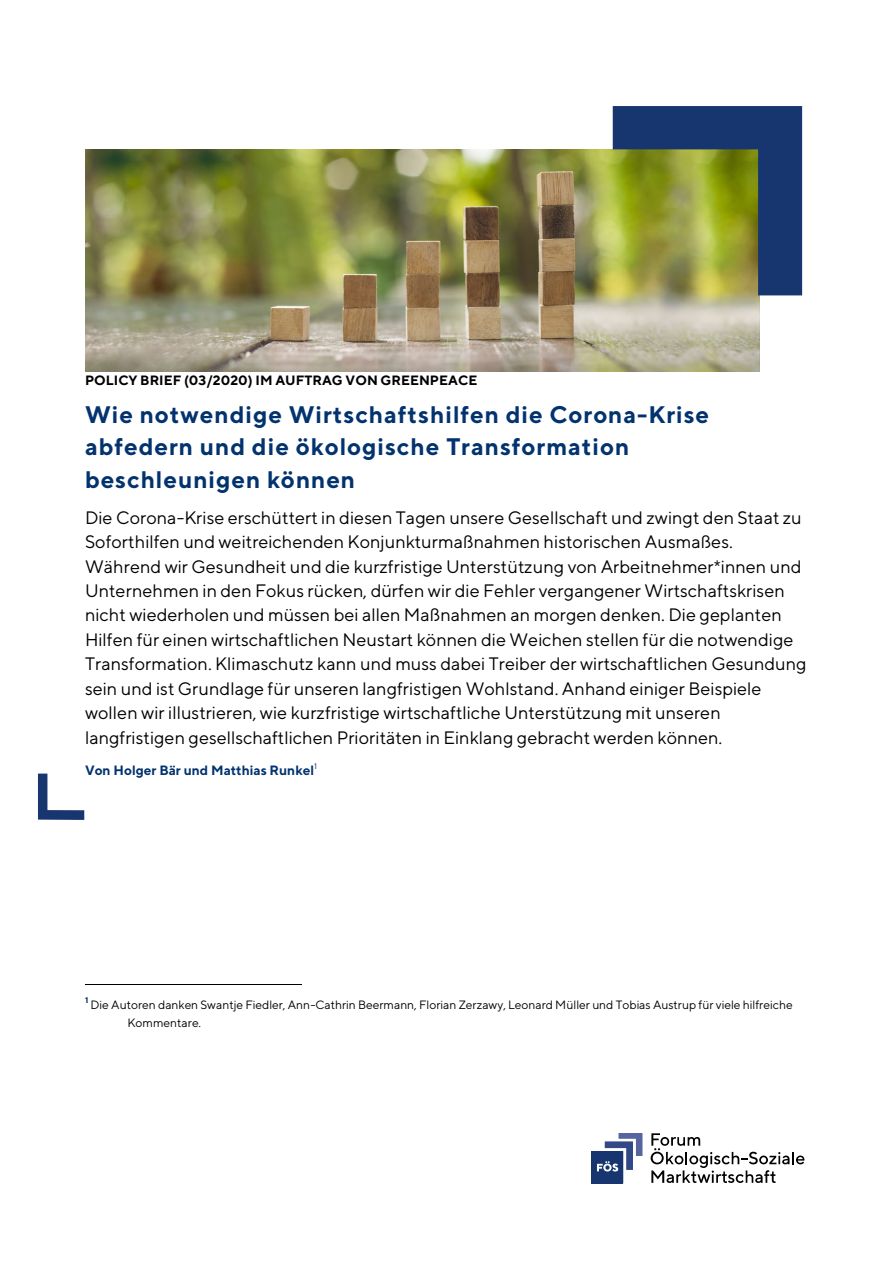
<style>
.page{position:relative;width:893px;height:1264px;background:#fff}
.page>*{position:absolute;margin:0;border:0;box-sizing:border-box;transform-origin:0 0}
.t1{font:700 24px/32.5px "TT Norms";letter-spacing:.04em;color:#03336f}
.t2{font:18px/24.5px "TT Norms";color:#000}
.t3{font:700 13.5px "TT Norms";color:#000}
.t4{font:700 13.5px "TT Norms";color:#03336f}
.t5{font:12px/18px "TT Norms";color:#000}
.t6{font:700 8.25px "TT Norms";color:#03336f}
</style>
<div class="page">
<svg style="left:650px;top:1133px;width:154px;height:49px"></svg>
<svg style="left:591px;top:1133px;width:51px;height:49px"></svg>
<hr style="left:85px;top:984px;width:216px;height:1px;background:#000">
<img style="left:85px;top:149px;width:674px;height:222px">
<svg style="left:612px;top:106px;width:190px;height:189px"></svg>
<svg style="left:38px;top:773px;width:46px;height:46px"></svg>
<p class="t3" style="left:85px;top:372px;width:394px">POLICY BRIEF (03/2020) IM AUFTRAG VON GREENPEACE</p>
<p class="t1" style="left:85px;top:397px;width:625px">Wie notwendige Wirtschaftshilfen die Corona-Krise abfedern und die ökologische Transformation beschleunigen können</p>
<p class="t2" style="left:85px;top:504px;width:723px">Die Corona-Krise erschüttert in diesen Tagen unsere Gesellschaft und zwingt den Staat zu Soforthilfen und weitreichenden Konjunkturmaßnahmen historischen Ausmaßes.<br>Während wir Gesundheit und die kurzfristige Unterstützung von Arbeitnehmer*innen und Unternehmen in den Fokus rücken, dürfen wir die Fehler vergangener Wirtschaftskrisen nicht wiederholen und müssen bei allen Maßnahmen an morgen denken. Die geplanten Hilfen für einen wirtschaftlichen Neustart können die Weichen stellen für die notwendige Transformation. Klimaschutz kann und muss dabei Treiber der wirtschaftlichen Gesundung sein und ist Grundlage für unseren langfristigen Wohlstand. Anhand einiger Beispiele wollen wir illustrieren, wie kurzfristige wirtschaftliche Unterstützung mit unseren langfristigen gesellschaftlichen Prioritäten in Einklang gebracht werden können.</p>
<p class="t4" style="left:85px;top:761px;width:234px">Von Holger Bär und Matthias Runkel<sup>1</sup></p>
<p class="t6" style="left:85px;top:994px;width:5px">1</p>
<p class="t5" style="left:127px;top:994px;width:666px;text-indent:-37px">Die Autoren danken Swantje Fiedler, Ann-Cathrin Beermann, Florian Zerzawy, Leonard Müller und Tobias Austrup für viele hilfreiche<br>Kommentare.</p>
</div>
